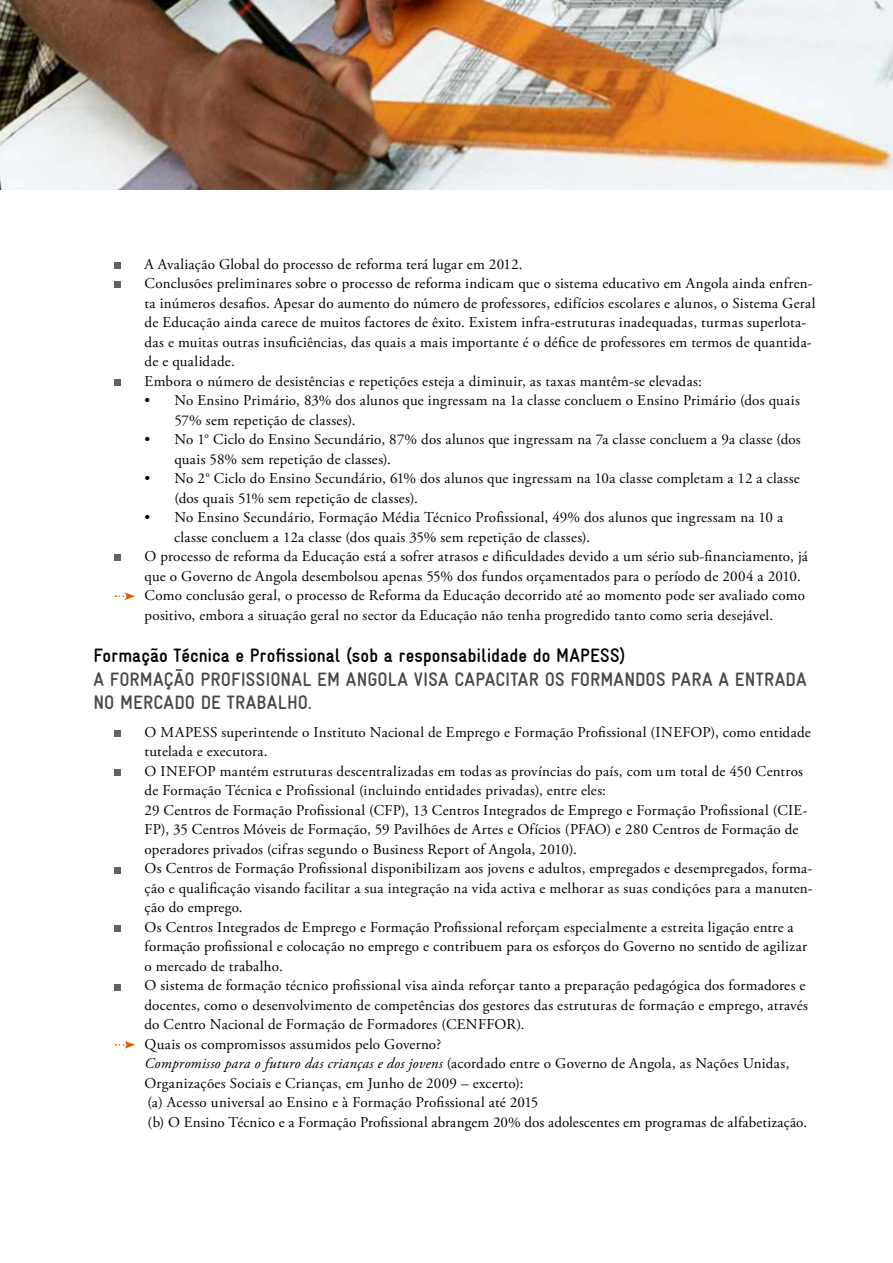
<style>
.page{position:relative;width:893px;height:1263px;background:#fff}
.page>*{position:absolute;margin:0;border:0;box-sizing:border-box;transform-origin:0 0}
.t1{font:700 condensed 19.5px/23.4px "Gravur";letter-spacing:.01em;color:#484847}
.t2{font:700 condensed 19.5px "Gravur";color:#000}
.t3{font:15px/19.5px "Adobe Garamond Pro";letter-spacing:.015em;color:#000}
.s1{font-style:italic}
</style>
<div class="page">
<img style="left:0;top:0;width:893px;height:189px">
<svg style="left:115px;top:262px;width:6px;height:6px"></svg>
<svg style="left:115px;top:282px;width:6px;height:6px"></svg>
<div style="left:115px;top:379px;width:6px;height:7px;background:#626261"></div>
<svg style="left:115px;top:555px;width:6px;height:6px"></svg>
<svg style="left:116px;top:592px;width:19px;height:8px"></svg>
<svg style="left:115px;top:730px;width:6px;height:6px"></svg>
<div style="left:115px;top:769px;width:6px;height:7px;background:#626261"></div>
<svg style="left:115px;top:867px;width:6px;height:6px"></svg>
<div style="left:115px;top:925px;width:6px;height:7px;background:#626261"></div>
<svg style="left:115px;top:984px;width:6px;height:6px"></svg>
<svg style="left:116px;top:1041px;width:19px;height:8px"></svg>
<p class="t3" style="left:145px;top:255px;width:672px">A Avaliação Global do processo de reforma terá lugar em 2012.<br>Conclusões preliminares sobre o processo de reforma indicam que o sistema educativo em Angola ainda enfren&shy;ta inúmeros desafios. Apesar do aumento do número de professores, edifícios escolares e alunos, o Sistema Geral de Educação ainda carece de muitos factores de êxito. Existem infra-estruturas inadequadas, turmas superlota&shy;das e muitas outras insuficiências, das quais a mais importante é o défice de professores em termos de quantida&shy;de e qualidade.<br>Embora o número de desistências e repetições esteja a diminuir, as taxas mantêm-se elevadas:</p>
<p class="t3" style="left:174px;top:391px;width:627px;text-indent:-30px">• No Ensino Primário, 83% dos alunos que ingressam na 1a classe concluem o Ensino Primário (dos quais<br>57% sem repetição de classes).</p>
<p class="t3" style="left:174px;top:430px;width:628px;text-indent:-30px">• No 1° Ciclo do Ensino Secundário, 87% dos alunos que ingressam na 7a classe concluem a 9a classe (dos quais 58% sem repetição de classes).</p>
<p class="t3" style="left:174px;top:469px;width:627px;text-indent:-30px">• No 2° Ciclo do Ensino Secundário, 61% dos alunos que ingressam na 10a classe completam a 12 a classe (dos quais 51% sem repetição de classes).</p>
<p class="t3" style="left:145px;top:508px;width:640px">• No Ensino Secundário, Formação Média Técnico Profissional, 49% dos alunos que ingressam na 10 a</p>
<p class="t3" style="left:174px;top:528px;width:417px">classe concluem a 12a classe (dos quais 35% sem repetição de classes).</p>
<p class="t3" style="left:145px;top:547px;width:665px">O processo de reforma da Educação está a sofrer atrasos e dificuldades devido a um sério sub-financiamento, já</p>
<p class="t3" style="left:145px;top:567px;width:658px">que o Governo de Angola desembolsou apenas 55% dos fundos orçamentados para o período de 2004 a 2010.</p>
<p class="t3" style="left:145px;top:586px;width:662px">Como conclusão geral, o processo de Reforma da Educação decorrido até ao momento pode ser avaliado como</p>
<p class="t3" style="left:145px;top:606px;width:630px">positivo, embora a situação geral no sector da Educação não tenha progredido tanto como seria desejável.</p>
<h1 class="t2" style="left:94px;top:645px;width:533px">Formação Técnica e Profissional (sob a responsabilidade do MAPESS)</h1>
<h1 class="t1" style="left:94px;top:667px;width:715px">A FORMAÇÃO PROFISSIONAL EM ANGOLA VISA CAPACITAR OS FORMANDOS PARA A ENTRADA<br>NO MERCADO DE TRABALHO.</h1>
<p class="t3" style="left:145px;top:723px;width:670px">O MAPESS superintende o Instituto Nacional de Emprego e Formação Profissional (INEFOP), como entidade tutelada e executora.<br>O INEFOP mantém estruturas descentralizadas em todas as províncias do país, com um total de 450 Centros de Formação Técnica e Profissional (incluindo entidades privadas), entre eles:<br>29 Centros de Formação Profissional (CFP), 13 Centros Integrados de Emprego e Formação Profissional (CIE-FP), 35 Centros Móveis de Formação, 59 Pavilhões de Artes e Ofícios (PFAO) e 280 Centros de Formação de operadores privados (cifras segundo o Business Report of Angola, 2010).<br>Os Centros de Formação Profissional disponibilizam aos jovens e adultos, empregados e desempregados, forma&shy;ção e qualificação visando facilitar a sua integração na vida activa e melhorar as suas condições para a manuten&shy;ção do emprego.<br>Os Centros Integrados de Emprego e Formação Profissional reforçam especialmente a estreita ligação entre a formação profissional e colocação no emprego e contribuem para os esforços do Governo no sentido de agilizar o mercado de trabalho.<br>O sistema de formação técnico profissional visa ainda reforçar tanto a preparação pedagógica dos formadores e docentes, como o desenvolvimento de competências dos gestores das estruturas de formação e emprego, através do Centro Nacional de Formação de Formadores (CENFFOR).<br>Quais os compromissos assumidos pelo Governo?<br><span class="s1">Compromisso para o futuro das crianças e dos jovens</span> (acordado entre o Governo de Angola, as Nações Unidas, Organizações Sociais e Crianças, em Junho de 2009 – excerto):<br>(a) Acesso universal ao Ensino e à Formação Profissional até 2015<br>(b) O Ensino Técnico e a Formação Profissional abrangem 20% dos adolescentes em programas de alfabetização.</p>
</div>
